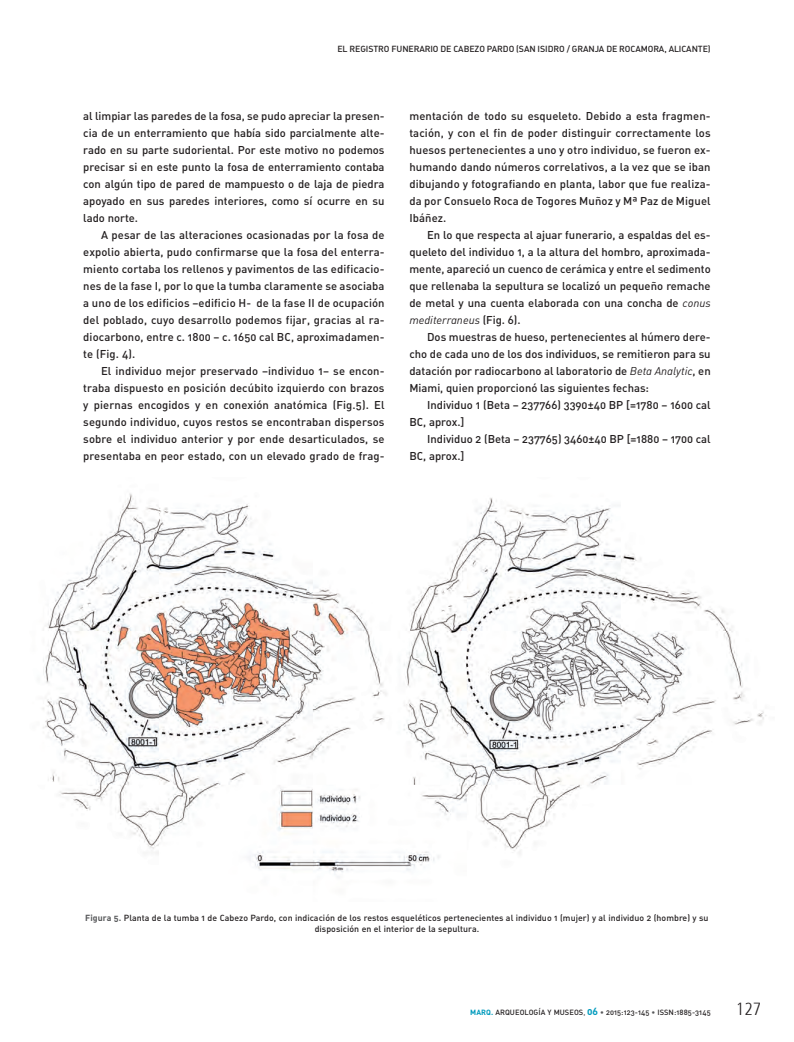
<style>
.page{position:relative;width:794px;height:1042px;background:#fff}
.page>*{position:absolute;margin:0;border:0;box-sizing:border-box;transform-origin:0 0}
.t1{font:300 condensed 17.5px "Frutiger 47";color:#231f20}
.t2{font:11.25px "DIN Medium Alternate";color:#231f20}
.t3{font:11.25px "DIN Regular Italic Alt";color:#231f20}
.t4{font:8.75px/10.5px "DIN Medium Alternate";letter-spacing:.005em;color:#231f20;text-align:center}
.t5{font:7.5px "DIN Medium Alternate";letter-spacing:.005em;color:#231f20}
.s1{font-family:"DIN Regular Italic Alt"}
.s2{font-family:"DIN Medium Alternate"}
.s3{font-family:"DIN Bold Alternate";color:#57585a}
.s4{font-family:"DIN Bold Alternate";color:#009bbd}
.s5{color:#57585a}
.s6{font-family:"DIN Bold Alternate";font-size:10px;color:#009bbd}
</style>
<div class="page">
<img style="left:42px;top:493px;width:724px;height:380px">
<p class="t4" style="left:337px;top:43px;width:375px">EL REGISTRO FUNERARIO DE CABEZO PARDO (SAN ISIDRO / GRANJA DE ROCAMORA, ALICANTE)</p>
<p class="t2" style="left:83px;top:109px;width:303px">al limpiar las paredes de la fosa, se pudo apreciar la presen-</p>
<p class="t2" style="left:83px;top:126px;width:303px">cia de un enterramiento que había sido parcialmente alte-</p>
<p class="t2" style="left:83px;top:143px;width:303px">rado en su parte sudoriental. Por este motivo no podemos</p>
<p class="t2" style="left:83px;top:160px;width:303px">precisar si en este punto la fosa de enterramiento contaba</p>
<p class="t2" style="left:83px;top:177px;width:303px">con algún tipo de pared de mampuesto o de laja de piedra</p>
<p class="t2" style="left:83px;top:194px;width:303px">apoyado en sus paredes interiores, como sí ocurre en su</p>
<p class="t2" style="left:83px;top:211px;width:56px">lado norte.</p>
<p class="t2" style="left:101px;top:228px;width:285px">A pesar de las alteraciones ocasionadas por la fosa de</p>
<p class="t2" style="left:83px;top:245px;width:303px">expolio abierta, pudo confirmarse que la fosa del enterra-</p>
<p class="t2" style="left:83px;top:262px;width:303px">miento cortaba los rellenos y pavimentos de las edificacio-</p>
<p class="t2" style="left:83px;top:279px;width:303px">nes de la fase I, por lo que la tumba claramente se asociaba</p>
<p class="t2" style="left:83px;top:296px;width:303px">a uno de los edificios –edificio H- de la fase II de ocupación</p>
<p class="t2" style="left:83px;top:313px;width:303px">del poblado, cuyo desarrollo podemos fijar, gracias al ra-</p>
<p class="t2" style="left:83px;top:330px;width:303px">diocarbono, entre c. 1800 – c. 1650 cal BC, aproximadamen-</p>
<p class="t2" style="left:83px;top:347px;width:54px">te (Fig. 4).</p>
<p class="t2" style="left:101px;top:364px;width:285px">El individuo mejor preservado –individuo 1– se encon-</p>
<p class="t2" style="left:83px;top:381px;width:303px">traba dispuesto en posición decúbito izquierdo con brazos</p>
<p class="t2" style="left:83px;top:398px;width:303px">y piernas encogidos y en conexión anatómica (Fig.5). El</p>
<p class="t2" style="left:83px;top:415px;width:303px">segundo individuo, cuyos restos se encontraban dispersos</p>
<p class="t2" style="left:83px;top:432px;width:303px">sobre el individuo anterior y por ende desarticulados, se</p>
<p class="t2" style="left:83px;top:449px;width:303px">presentaba en peor estado, con un elevado grado de frag-</p>
<p class="t2" style="left:409px;top:109px;width:303px">mentación de todo su esqueleto. Debido a esta fragmen-</p>
<p class="t2" style="left:409px;top:126px;width:303px">tación, y con el fin de poder distinguir correctamente los</p>
<p class="t2" style="left:409px;top:143px;width:303px">huesos pertenecientes a uno y otro individuo, se fueron ex-</p>
<p class="t2" style="left:409px;top:160px;width:303px">humando dando números correlativos, a la vez que se iban</p>
<p class="t2" style="left:409px;top:177px;width:303px">dibujando y fotografiando en planta, labor que fue realiza-</p>
<p class="t2" style="left:409px;top:194px;width:303px">da por Consuelo Roca de Togores Muñoz y Mª Paz de Miguel</p>
<p class="t2" style="left:409px;top:211px;width:39px">Ibáñez.</p>
<p class="t2" style="left:427px;top:228px;width:285px">En lo que respecta al ajuar funerario, a espaldas del es-</p>
<p class="t2" style="left:409px;top:245px;width:303px">queleto del individuo 1, a la altura del hombro, aproximada-</p>
<p class="t2" style="left:409px;top:262px;width:303px">mente, apareció un cuenco de cerámica y entre el sedimento</p>
<p class="t2" style="left:409px;top:279px;width:303px">que rellenaba la sepultura se localizó un pequeño remache</p>
<p class="t2" style="left:409px;top:296px;width:303px">de metal y una cuenta elaborada con una concha de <span class="s1">conus</span></p>
<p class="t3" style="left:409px;top:313px;width:113px">mediterraneus <span class="s2">(Fig. 6).</span></p>
<p class="t2" style="left:427px;top:330px;width:285px">Dos muestras de hueso, pertenecientes al húmero dere-</p>
<p class="t2" style="left:409px;top:347px;width:303px">cho de cada uno de los dos individuos, se remitieron para su</p>
<p class="t2" style="left:409px;top:364px;width:303px">datación por radiocarbono al laboratorio de <span class="s1">Beta Analytic</span>, en</p>
<p class="t2" style="left:409px;top:381px;width:241px">Miami, quien proporcionó las siguientes fechas:</p>
<p class="t2" style="left:427px;top:398px;width:285px">Individuo 1 (Beta – 237766) 3390±40 BP [=1780 – 1600 cal</p>
<p class="t2" style="left:409px;top:415px;width:57px">BC, aprox.]</p>
<p class="t2" style="left:427px;top:432px;width:285px">Individuo 2 (Beta – 237765) 3460±40 BP [=1880 – 1700 cal</p>
<p class="t2" style="left:409px;top:449px;width:57px">BC, aprox.]</p>
<p class="t4" style="left:85px;top:912px;width:625px"><span class="s3">Figura 5.</span> Planta de la tumba 1 de Cabezo Pardo, con indicación de los restos esqueléticos pertenecientes al individuo 1 (mujer) y al individuo 2 (hombre) y su disposición en el interior de la sepultura.</p>
<p class="t5" style="left:470px;top:1007px;width:242px"><span class="s4">MARQ.</span> ARQUEOLOGÍA Y MUSEOS<span class="s5">,</span> <span class="s6">06</span> <span class="s5">•</span> 2015:123-145 <span class="s5">•</span> ISSN:1885-3145</p>
<p class="t1" style="left:736px;top:999px;width:27px">127</p>
</div>
